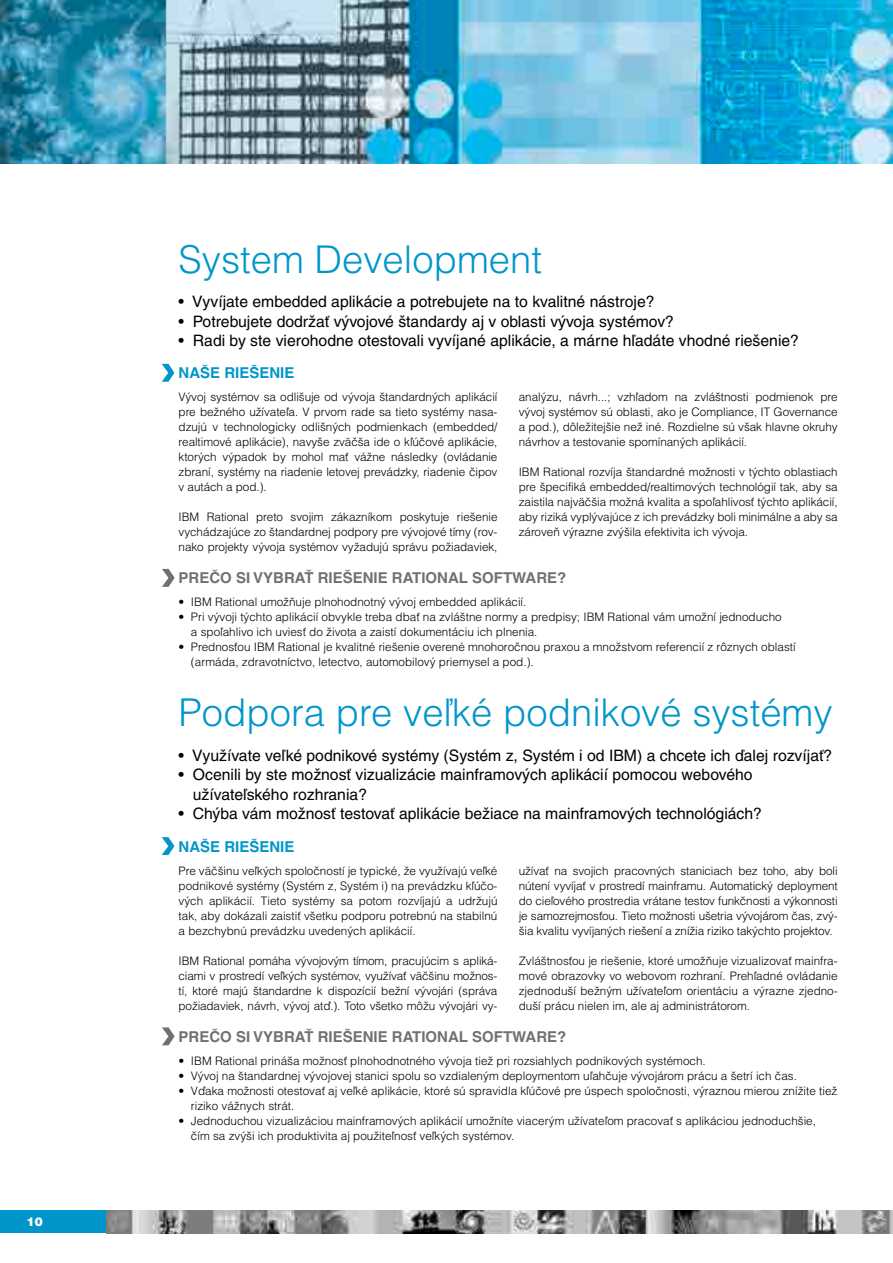
<style>
.page{position:relative;width:893px;height:1263px;background:#fff}
.page>*{position:absolute;margin:0;border:0;box-sizing:border-box;transform-origin:0 0}
.t1{font:300 38.25px "Helvetica CE";color:#0096c9}
.t2{font:15.75px/19.5px "Helvetica CE";color:#000}
.t3{font:700 15px "Helvetica CE";color:#6f7172}
.t4{font:700 15px "Helvetica CE";color:#0096c9}
.t5{font:900 12px "Helvetica CE";color:#fff}
.t6{font:300 11.7px/15px "Helvetica CE";color:#000;text-align:justify}
</style>
<div class="page">
<div style="left:0;top:1210px;width:116px;height:23px;background:#0096c9"></div>
<img style="left:106px;top:1210px;width:787px;height:23px">
<img style="left:0;top:0;width:893px;height:164px">
<svg style="left:162px;top:364px;width:12px;height:18px"></svg>
<svg style="left:162px;top:569px;width:13px;height:18px"></svg>
<svg style="left:162px;top:837px;width:12px;height:18px"></svg>
<svg style="left:162px;top:1027px;width:13px;height:18px"></svg>
<p class="t5" style="left:27px;top:1215px;width:18px">10</p>
<h1 class="t1" style="left:179px;top:237px;width:365px">System Development</h1>
<h2 class="t2" style="left:179px;top:292px;width:477px">• Vyvíjate embedded aplikácie a potrebujete na to kvalitné nástroje?</h2>
<h2 class="t2" style="left:179px;top:312px;width:497px">• Potrebujete dodržať vývojové štandardy aj v oblasti vývoja systémov?</h2>
<h2 class="t2" style="left:179px;top:331px;width:622px">• Radi by ste vierohodne otestovali vyvíjané aplikácie, a márne hľadáte vhodné riešenie?</h2>
<p class="t4" style="left:179px;top:364px;width:116px">NAŠE RIEŠENIE</p>
<p class="t6" style="left:179px;top:390px;width:320px">Vývoj systémov sa odlišuje od vývoja štandardných aplikácií pre bežného užívateľa. V prvom rade sa tieto systémy nasa&shy;dzujú v technologicky odlišných podmienkach (embedded/ realtimové aplikácie), navyše zväčša ide o kľúčové aplikácie, ktorých výpadok by mohol mať vážne následky (ovládanie zbraní, systémy na riadenie letovej prevádzky, riadenie čipov v autách a pod.).</p>
<p class="t6" style="left:179px;top:510px;width:320px">IBM Rational preto svojim zákazníkom poskytuje riešenie vychádzajúce zo štandardnej podpory pre vývojové tímy (rov&shy;nako projekty vývoja systémov vyžadujú správu požiadaviek,</p>
<p class="t6" style="left:519px;top:390px;width:320px">analýzu, návrh...; vzhľadom na zvláštnosti podmienok pre vývoj systémov sú oblasti, ako je Compliance, IT Governance a pod.), dôležitejšie než iné. Rozdielne sú však hlavne okruhy návrhov a testovanie spomínaných aplikácií.</p>
<p class="t6" style="left:519px;top:465px;width:320px">IBM Rational rozvíja štandardné možnosti v týchto oblastiach pre špecifiká embedded/realtimových technológií tak, aby sa zaistila najväčšia možná kvalita a spoľahlivosť týchto aplikácií, aby riziká vyplývajúce z ich prevádzky boli minimálne a aby sa zároveň výrazne zvýšila efektivita ich vývoja.</p>
<p class="t3" style="left:179px;top:569px;width:389px">PREČO SI VYBRAŤ RIEŠENIE RATIONAL SOFTWARE?</p>
<p class="t6" style="left:179px;top:595px;width:349px">• IBM Rational umožňuje plnohodnotný vývoj embedded aplikácií.</p>
<p class="t6" style="left:191px;top:610px;width:592px;text-indent:-12px">• Pri vývoji týchto aplikácií obvykle treba dbať na zvláštne normy a predpisy; IBM Rational vám umožní jednoducho a spoľahlivo ich uviesť do života a zaistí dokumentáciu ich plnenia.</p>
<p class="t6" style="left:191px;top:640px;width:606px;text-indent:-12px">• Prednosťou IBM Rational je kvalitné riešenie overené mnohoročnou praxou a množstvom referencií z rôznych oblastí (armáda, zdravotníctvo, letectvo, automobilový priemysel a pod.).</p>
<h1 class="t1" style="left:179px;top:691px;width:655px">Podpora pre veľké podnikové systémy</h1>
<h2 class="t2" style="left:179px;top:745px;width:655px">• Využívate veľké podnikové systémy (Systém z, Systém i od IBM) a chcete ich ďalej rozvíjať?</h2>
<h2 class="t2" style="left:193px;top:765px;width:561px;text-indent:-14px">• Ocenili by ste možnosť vizualizácie mainframových aplikácií pomocou webového užívateľského rozhrania?</h2>
<h2 class="t2" style="left:179px;top:804px;width:585px">• Chýba vám možnosť testovať aplikácie bežiace na mainframových technológiách?</h2>
<p class="t4" style="left:179px;top:838px;width:116px">NAŠE RIEŠENIE</p>
<p class="t6" style="left:179px;top:863px;width:320px">Pre väčšinu veľkých spoločností je typické, že využívajú veľké podnikové systémy (Systém z, Systém i) na prevádzku kľúčo&shy;vých aplikácií. Tieto systémy sa potom rozvíjajú a udržujú tak, aby dokázali zaistiť všetku podporu potrebnú na stabilnú a bezchybnú prevádzku uvedených aplikácií.</p>
<p class="t6" style="left:179px;top:953px;width:320px">IBM Rational pomáha vývojovým tímom, pracujúcim s apliká&shy;ciami v prostredí veľkých systémov, využívať väčšinu možnos&shy;tí, ktoré majú štandardne k dispozícií bežní vývojári (správa požiadaviek, návrh, vývoj atď.). Toto všetko môžu vývojári vy-</p>
<p class="t6" style="left:519px;top:863px;width:320px">užívať na svojich pracovných staniciach bez toho, aby boli nútení vyvíjať v prostredí mainframu. Automatický deployment do cieľového prostredia vrátane testov funkčnosti a výkonnosti je samozrejmosťou. Tieto možnosti ušetria vývojárom čas, zvý&shy;šia kvalitu vyvíjaných riešení a znížia riziko takýchto projektov.</p>
<p class="t6" style="left:519px;top:953px;width:320px">Zvláštnosťou je riešenie, ktoré umožňuje vizualizovať mainfra&shy;mové obrazovky vo webovom rozhraní. Prehľadné ovládanie zjednoduší bežným užívateľom orientáciu a výrazne zjedno&shy;duší prácu nielen im, ale aj administrátorom.</p>
<p class="t3" style="left:179px;top:1028px;width:389px">PREČO SI VYBRAŤ RIEŠENIE RATIONAL SOFTWARE?</p>
<p class="t6" style="left:179px;top:1053px;width:529px">• IBM Rational prináša možnosť plnohodnotného vývoja tiež pri rozsiahlych podnikových systémoch.</p>
<p class="t6" style="left:179px;top:1068px;width:620px">• Vývoj na štandardnej vývojovej stanici spolu so vzdialeným deploymentom uľahčuje vývojárom prácu a šetrí ich čas.</p>
<p class="t6" style="left:191px;top:1083px;width:648px;text-indent:-12px">• Vďaka možnosti otestovať aj veľké aplikácie, ktoré sú spravidla kľúčové pre úspech spoločnosti, výraznou mierou znížite tiež riziko vážnych strát.</p>
<p class="t6" style="left:191px;top:1113px;width:627px;text-indent:-12px">• Jednoduchou vizualizáciou mainframových aplikácií umožníte viacerým užívateľom pracovať s aplikáciou jednoduchšie, čím sa zvýši ich produktivita aj použiteľnosť veľkých systémov.</p>
</div>
